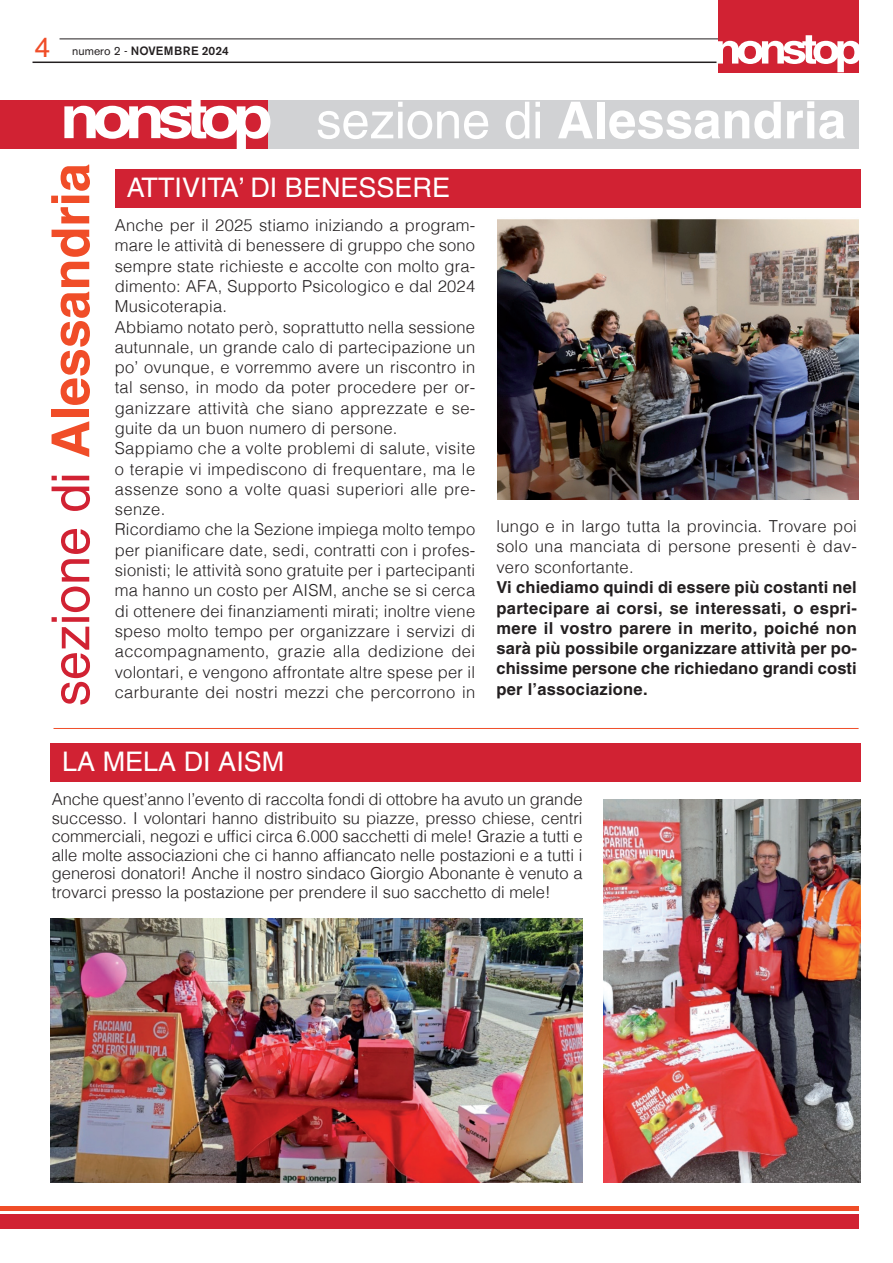
<style>
.page{position:relative;width:893px;height:1263px;background:#fff}
.page>*{position:absolute;margin:0;border:0;box-sizing:border-box;transform-origin:0 0}
.t1{font:700 52.5px "Helvetica";letter-spacing:-.005em;color:#f04d28}
.t2{font:700 51px "Helvetica";color:#fff}
.t3{font:28.5px "Akzidenz Grotesk BE";color:#f04d28}
.t4{font:27px "Helvetica";color:#fff}
.t5{font:300 16.5px/20.2px "Helvetica";letter-spacing:.015em;color:#231f20;text-align:justify}
.t6{font:700 16.5px/20.2px "Helvetica";letter-spacing:.005em;color:#231f20;text-align:justify}
.t7{font:500 12px "Akzidenz Grotesk BE";letter-spacing:.01em;color:#231f20}
.s1{font-weight:400}
.s2{font-weight:400;color:#d12233}
</style>
<div class="page">
<hr style="left:33px;top:62px;width:824px;height:1px;background:#231f20">
<hr style="left:60px;top:39px;width:799px;height:1px;background:#231f20">
<div style="left:719px;top:0;width:140px;height:72px;background:#d12233"></div>
<svg style="left:716px;top:35px;width:143px;height:37px"></svg>
<div style="left:0;top:1206px;width:859px;height:5px;background:#f04d28"></div>
<div style="left:0;top:1214px;width:859px;height:15px;background:#d12233"></div>
<div style="left:267px;top:100px;width:592px;height:49px;background:#d1d2d4"></div>
<div style="left:0;top:100px;width:267px;height:49px;background:#d12233"></div>
<svg style="left:64px;top:100px;width:206px;height:49px"></svg>
<div style="left:115px;top:169px;width:745px;height:39px;background:#d12233"></div>
<div style="left:50px;top:743px;width:810px;height:38px;background:#d12233"></div>
<hr style="left:54px;top:728px;width:805px;height:1px;background:#f04d28">
<img style="left:498px;top:219px;width:360px;height:280px">
<img style="left:50px;top:918px;width:533px;height:264px">
<img style="left:604px;top:799px;width:256px;height:383px">
<p class="t3" style="left:34px;top:37px;width:18px">4</p>
<p class="t7" style="left:72px;top:47px;width:158px"><span class="s1">numero 2 -</span> NOVEMBRE 2024</p>
<p class="t2" style="left:316px;top:102px;width:532px"><span class="s1">sezione di</span> Alessandria</p>
<p class="t1" style="left:52px;top:706px;width:545px;rotate:-90deg"><span class="s2">sezione di</span> Alessandria</p>
<p class="t4" style="left:127px;top:178px;width:325px">ATTIVITA’ DI BENESSERE</p>
<p class="t5" style="left:115px;top:216px;width:362px">Anche per il 2025 stiamo iniziando a program&shy;mare le attività di benessere di gruppo che sono sempre state richieste e accolte con molto gra&shy;dimento: AFA, Supporto Psicologico e dal 2024<br>Musicoterapia.</p>
<p class="t5" style="left:115px;top:318px;width:362px">Abbiamo notato però, soprattutto nella sessione autunnale, un grande calo di partecipazione un po’ ovunque, e vorremmo avere un riscontro in tal senso, in modo da poter procedere per or&shy;ganizzare attività che siano apprezzate e se&shy;guite da un buon numero di persone.</p>
<p class="t5" style="left:115px;top:440px;width:362px">Sappiamo che a volte problemi di salute, visite o terapie vi impediscono di frequentare, ma le assenze sono a volte quasi superiori alle pre&shy;senze.</p>
<p class="t5" style="left:115px;top:521px;width:362px">Ricordiamo che la Sezione impiega molto tempo per pianificare date, sedi, contratti con i profes&shy;sionisti; le attività sono gratuite per i partecipanti ma hanno un costo per AISM, anche se si cerca di ottenere dei finanziamenti mirati; inoltre viene speso molto tempo per organizzare i servizi di accompagnamento, grazie alla dedizione dei volontari, e vengono affrontate altre spese per il carburante dei nostri mezzi che percorrono in</p>
<p class="t5" style="left:496px;top:518px;width:362px">lungo e in largo tutta la provincia. Trovare poi solo una manciata di persone presenti è dav&shy;vero sconfortante.</p>
<p class="t6" style="left:496px;top:579px;width:362px">Vi chiediamo quindi di essere più costanti nel partecipare ai corsi, se interessati, o espri&shy;mere il vostro parere in merito, poiché non sarà più possibile organizzare attività per po&shy;chissime persone che richiedano grandi costi per l’associazione.</p>
<p class="t4" style="left:62px;top:751px;width:224px">LA MELA DI AISM</p>
<p class="t5" style="left:52px;top:792px;width:532px;line-height:18.5px">Anche quest’anno l’evento di raccolta fondi di ottobre ha avuto un grande successo. I volontari hanno distribuito su piazze, presso chiese, centri commerciali, negozi e uffici circa 6.000 sacchetti di mele! Grazie a tutti e alle molte associazioni che ci hanno affiancato nelle postazioni e a tutti i generosi donatori! Anche il nostro sindaco Giorgio Abonante è venuto a trovarci presso la postazione per prendere il suo sacchetto di mele!</p>
</div>
